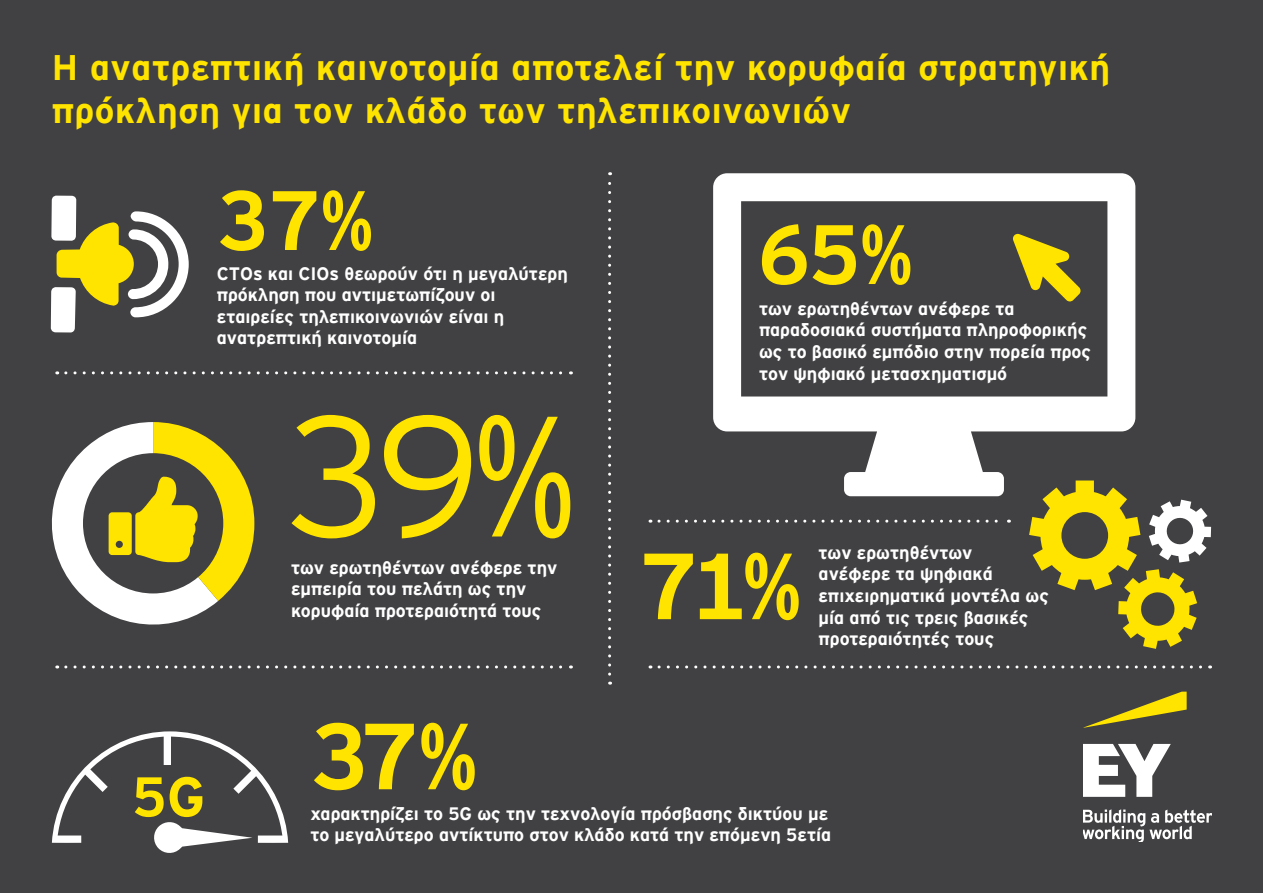
<style>
.page{position:relative;width:1263px;height:893px;background:#414042}
.page>*{position:absolute;margin:0;border:0;box-sizing:border-box;transform-origin:0 0}
.t1{font:300 171px "EY Interstate";color:#ffe400}
.t2{font:700 93.6px "EY Interstate";color:#ffe400}
.t3{font:700 84px "EY Interstate";color:#ffe400}
.t4{font:700 55.8px "EY Interstate";color:#ffe400}
.t5{font:700 35.4px/42.6px "EY Interstate";letter-spacing:.02em;color:#ffe400}
.t6{font:700 18px/21.6px "EY Interstate";color:#fff}
</style>
<div class="page">
<svg style="left:1083px;top:692px;width:104px;height:36px"></svg>
<svg style="left:1083px;top:744px;width:128px;height:97px"></svg>
<svg style="left:52px;top:731px;width:236px;height:122px"></svg>
<svg style="left:713px;top:173px;width:422px;height:323px"></svg>
<svg style="left:51px;top:195px;width:138px;height:138px"></svg>
<svg style="left:51px;top:422px;width:203px;height:203px"></svg>
<svg style="left:66px;top:371px;width:505px;height:3px"></svg>
<svg style="left:66px;top:665px;width:505px;height:3px"></svg>
<svg style="left:659px;top:520px;width:350px;height:3px"></svg>
<svg style="left:659px;top:665px;width:551px;height:3px"></svg>
<svg style="left:608px;top:172px;width:3px;height:502px"></svg>
<svg style="left:1029px;top:480px;width:182px;height:169px"></svg>
<h3 class="t5" style="left:52px;top:44px;width:1060px">Η ανατρεπτική καινοτομία αποτελεί την κορυφαία στρατηγική πρόκληση για τον κλάδο των τηλεπικοινωνιών</h3>
<h3 class="t3" style="left:217px;top:160px;width:158px">37%</h3>
<p class="t6" style="left:217px;top:261px;width:353px">CTOs και CIOs θεωρούν ότι η μεγαλύτερη πρόκληση που αντιμετωπίζουν οι εταιρείες τηλεπικοινωνιών είναι η ανατρεπτική καινοτομία</p>
<h1 class="t1" style="left:284px;top:354px;width:296px">39%</h1>
<p class="t6" style="left:291px;top:555px;width:268px">των ερωτηθέντων ανέφερε την εμπειρία του πελάτη ως την κορυφαία προτεραιότητά τους</p>
<h3 class="t3" style="left:758px;top:194px;width:156px">65%</h3>
<p class="t6" style="left:759px;top:296px;width:334px">των ερωτηθέντων ανέφερε τα παραδοσιακά συστήματα πληροφορικής ως το βασικό εμπόδιο στην πορεία προς τον ψηφιακό μετασχηματισμό</p>
<h2 class="t2" style="left:640px;top:518px;width:162px">71%</h2>
<p class="t6" style="left:819px;top:540px;width:232px">των ερωτηθέντων ανέφερε τα ψηφιακά επιχειρηματικά μοντέλα ως μία από τις τρεις βασικές προτεραιότητές τους</p>
<h3 class="t4" style="left:132px;top:756px;width:75px">5G</h3>
<h2 class="t2" style="left:310px;top:689px;width:168px">37%</h2>
<p class="t6" style="left:310px;top:801px;width:522px">χαρακτηρίζει το 5G ως την τεχνολογία πρόσβασης δικτύου με το μεγαλύτερο αντίκτυπο στον κλάδο κατά την επόμενη 5ετία</p>
</div>
